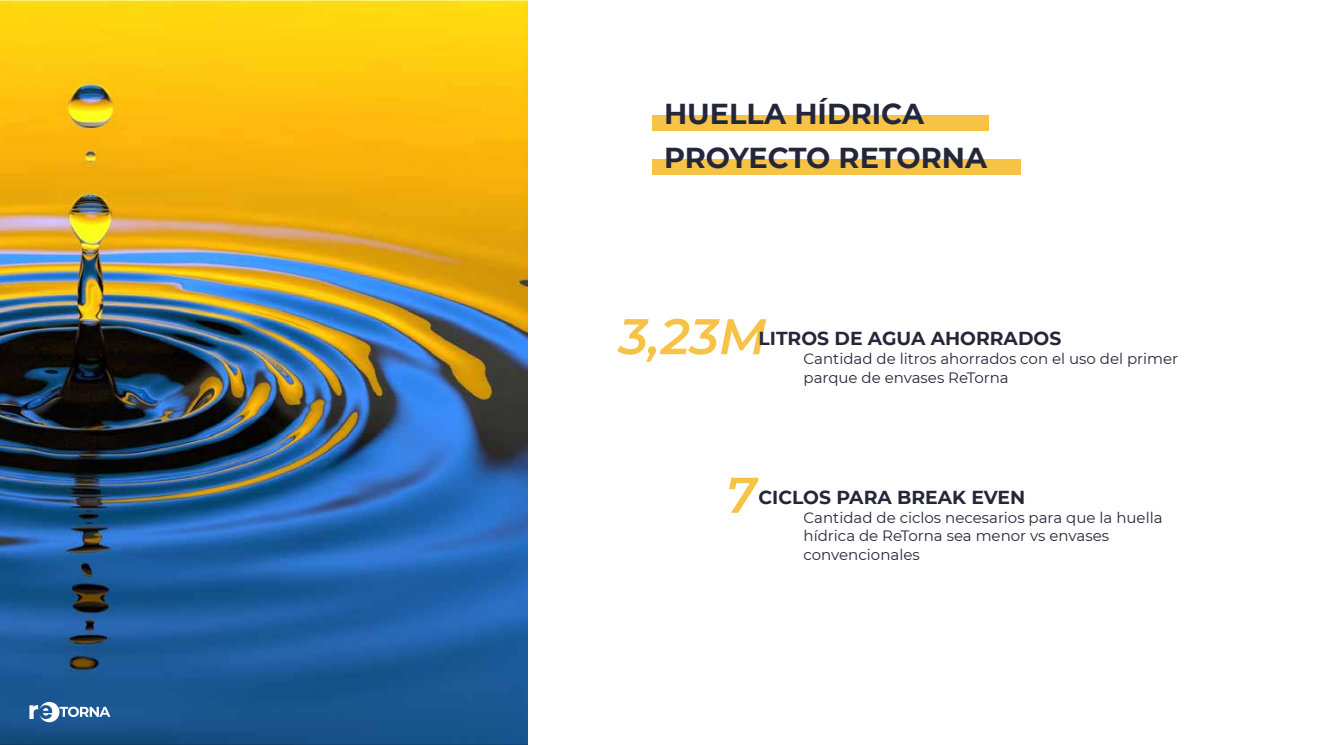
<style>
.page{position:relative;width:1322px;height:745px;background:#fff}
.page>*{position:absolute;margin:0;border:0;box-sizing:border-box;transform-origin:0 0}
.t1{font:italic 600 50px "Montserrat";color:#f6c347}
.t2{font:700 28.75px/43.8px "Montserrat";color:#24273a}
.t3{font:700 18.75px "Montserrat";color:#24273a}
.t4{font:15px/18.8px "Montserrat";color:#24273a}
</style>
<div class="page">
<img style="left:0;top:1px;width:527px;height:743px">
<div style="left:652px;top:115px;width:337px;height:16px;background:#f6c347"></div>
<div style="left:652px;top:159px;width:368px;height:16px;background:#f6c347"></div>
<svg style="left:29px;top:701px;width:81px;height:20px"></svg>
<h2 class="t2" style="left:664px;top:92px;width:325px">HUELLA HÍDRICA<br>PROYECTO RETORNA</h2>
<h1 class="t1" style="left:619px;top:305px;width:149px">3,23M</h1>
<p class="t3" style="left:758px;top:327px;width:304px">LITROS DE AGUA AHORRADOS</p>
<p class="t4" style="left:803px;top:349px;width:376px">Cantidad de litros ahorrados con el uso del primer parque de envases ReTorna</p>
<h1 class="t1" style="left:725px;top:464px;width:32px">7</h1>
<p class="t3" style="left:758px;top:485px;width:268px">CICLOS PARA BREAK EVEN</p>
<p class="t4" style="left:803px;top:507px;width:360px">Cantidad de ciclos necesarios para que la huella hídrica de ReTorna sea menor vs envases convencionales</p>
</div>
